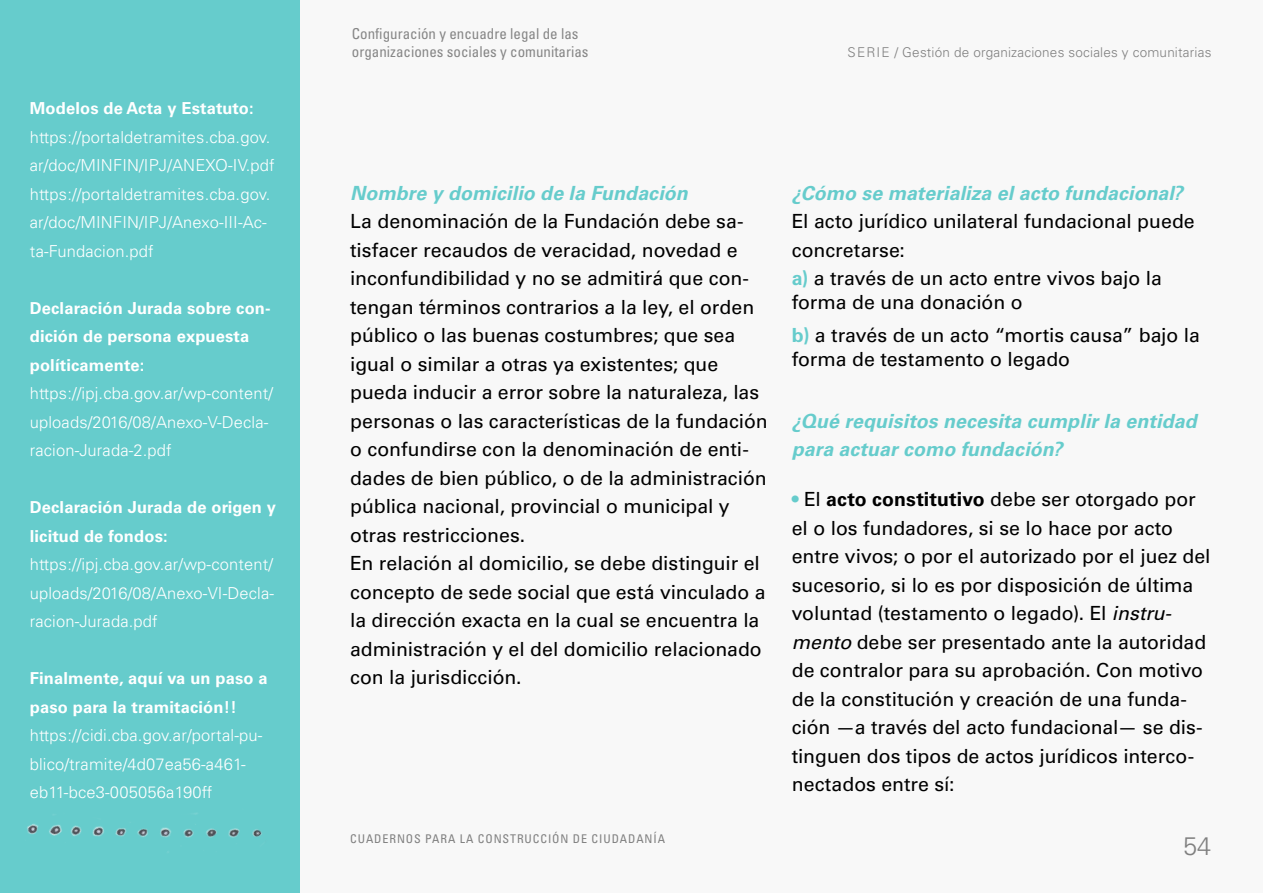
<style>
.page{position:relative;width:1263px;height:893px;background:#f8f8f8}
.page>*{position:absolute;margin:0;border:0;box-sizing:border-box;transform-origin:0 0}
.t1{font:300 25.5px "Univers LT Std";color:#808080}
.t2{font:19.5px/28.5px "Univers LT Std";color:#000}
.t3{font:italic 700 19.5px/28.5px "Univers LT Std";letter-spacing:.005em;color:#6cc}
.t4{font:300 16.5px/28.5px "Univers LT Std";letter-spacing:.01em;color:#fff}
.t5{font:700 16.5px/28.5px "Univers LT Std";letter-spacing:.01em;color:#fff}
.t6{font:condensed 15px/18px "Univers LT Std";color:#868686}
.t7{font:300 13.5px "Univers LT Std";letter-spacing:.015em;color:#808080}
.t8{font:condensed 12px "Univers LT Std";letter-spacing:.075em;color:#808080}
.s1{font-weight:700;color:#6cc}
.s2{color:#6cc}
.s3{font-weight:700}
.s4{font-style:italic}
</style>
<div class="page">
<div style="left:0;top:0;width:300px;height:893px;background:#6cc"></div>
<img style="left:27px;top:813px;width:235px;height:40px">
<p class="t5" style="left:30px;top:94px;width:225px">Modelos de Acta y Estatuto:</p>
<p class="t4" style="left:30px;top:122px;width:246px">https://portaldetramites.cba.gov. ar/doc/MINFIN/IPJ/ANEXO-IV.pdf https://portaldetramites.cba.gov. ar/doc/MINFIN/IPJ/Anexo-III-Ac&shy;ta-Fundacion.pdf</p>
<p class="t5" style="left:30px;top:294px;width:242px">Declaración Jurada sobre con&shy;dición de persona expuesta políticamente:</p>
<p class="t4" style="left:30px;top:379px;width:245px">https://ipj.cba.gov.ar/wp-content/ uploads/2016/08/Anexo-V-Decla&shy;racion-Jurada-2.pdf</p>
<p class="t5" style="left:30px;top:493px;width:248px">Declaración Jurada de origen y licitud de fondos:</p>
<p class="t4" style="left:30px;top:550px;width:246px;text-align:justify">https://ipj.cba.gov.ar/wp-content/ uploads/2016/08/Anexo-VI-Decla&shy;racion-Jurada.pdf</p>
<p class="t5" style="left:30px;top:664px;width:239px">Finalmente, aquí va un paso a paso para la tramitación!!</p>
<p class="t4" style="left:30px;top:721px;width:234px">https://cidi.cba.gov.ar/portal-pu&shy;blico/tramite/4d07ea56-a461- eb11-bce3-005056a190ff</p>
<p class="t6" style="left:352px;top:25px;width:238px">Configuración y encuadre legal de las organizaciones sociales y comunitarias</p>
<p class="t7" style="left:848px;top:44px;width:365px">SERIE / Gestión de organizaciones sociales y comunitarias</p>
<p class="t3" style="left:350px;top:179px;width:339px">Nombre y domicilio de la Fundación</p>
<p class="t2" style="left:350px;top:207px;width:419px">La denominación de la Fundación debe sa&shy;tisfacer recaudos de veracidad, novedad e inconfundibilidad y no se admitirá que con&shy;tengan términos contrarios a la ley, el orden público o las buenas costumbres; que sea igual o similar a otras ya existentes; que pueda inducir a error sobre la naturaleza, las personas o las características de la fundación o confundirse con la denominación de enti&shy;dades de bien público, o de la administración pública nacional, provincial o municipal y otras restricciones.<br>En relación al domicilio, se debe distinguir el concepto de sede social que está vinculado a la dirección exacta en la cual se encuentra la administración y el del domicilio relacionado con la jurisdicción.</p>
<p class="t8" style="left:350px;top:831px;width:316px">CUADERNOS PARA LA CONSTRUCCIÓN DE CIUDADANÍA</p>
<p class="t3" style="left:792px;top:179px;width:393px">¿Cómo se materializa el acto fundacional?</p>
<p class="t2" style="left:792px;top:207px;width:404px">El acto jurídico unilateral fundacional puede concretarse:<br><span class="s1">a)</span> a través de un acto entre vivos bajo la</p>
<p class="t2" style="left:792px;top:285px;width:410px;line-height:33.6px">forma de una donación o<br><span class="s1">b)</span> a través de un acto “mortis causa” bajo la</p>
<p class="t2" style="left:792px;top:345px;width:280px">forma de testamento o legado</p>
<p class="t3" style="left:792px;top:407px;width:406px">¿Qué requisitos necesita cumplir la entidad para actuar como fundación?</p>
<p class="t2" style="left:792px;top:485px;width:420px"><span class="s2">•</span> El <span class="s3">acto constitutivo</span> debe ser otorgado por el o los fundadores, si se lo hace por acto entre vivos; o por el autorizado por el juez del sucesorio, si lo es por disposición de última voluntad (testamento o legado). El <span class="s4">instru&shy;mento</span> debe ser presentado ante la autoridad de contralor para su aprobación. Con motivo de la constitución y creación de una funda&shy;ción —a través del acto fundacional— se dis&shy;tinguen dos tipos de actos jurídicos interco&shy;nectados entre sí:</p>
<h1 class="t1" style="left:1183px;top:831px;width:30px">54</h1>
</div>
